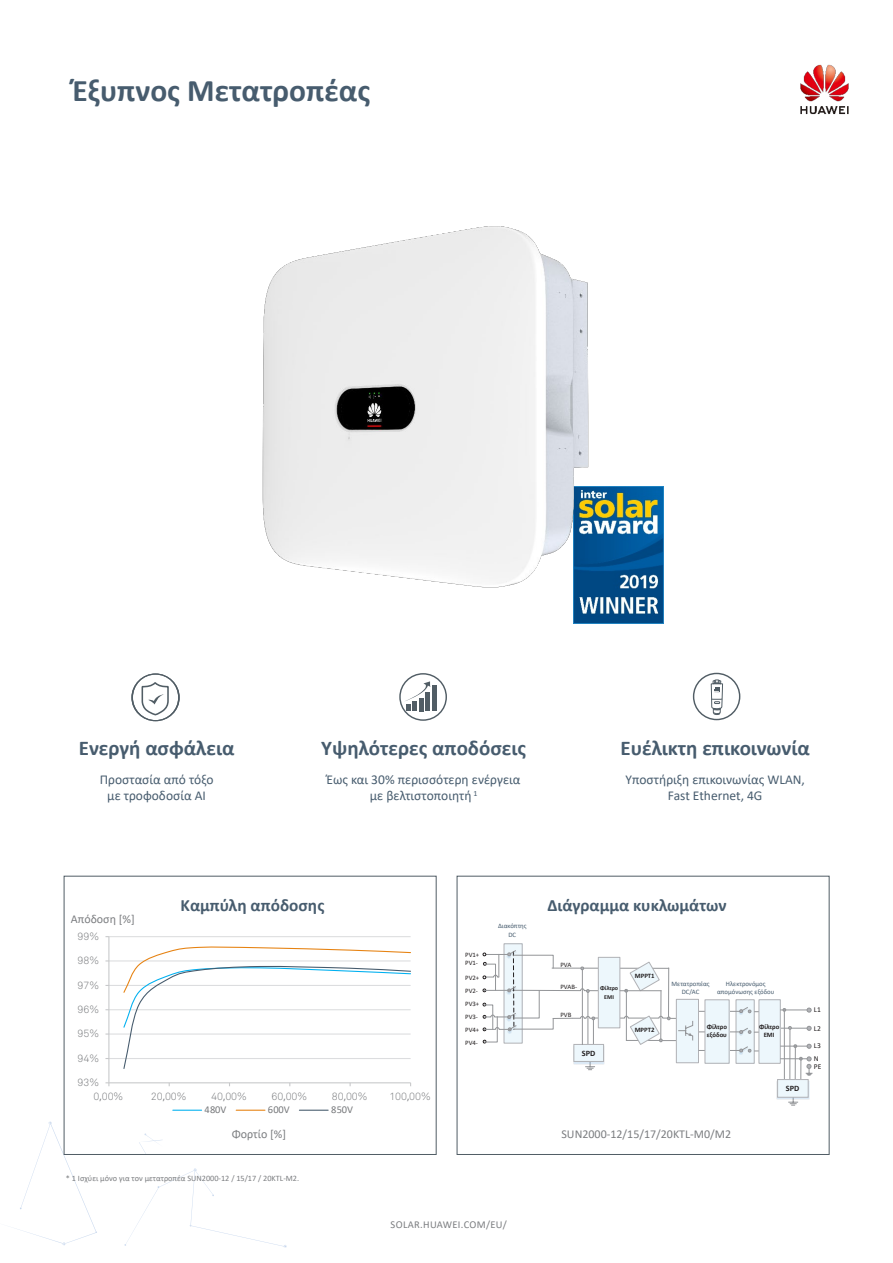
<style>
.page{position:relative;width:893px;height:1263px;background:#fff}
.page>*{position:absolute;margin:0;border:0;box-sizing:border-box;transform-origin:0 0}
.t1{font:700 31.5px "Calibri";color:#475c6e}
.t2{font:700 21px "Calibri";color:#475c6e}
.t3{font:700 17.25px "Calibri";color:#475c6e}
.t4{font:13.5px/16.2px "Calibri";color:#475c6e;text-align:center}
.t5{font:12px "Calibri";color:#7b7d80}
.t6{font:300 10.5px "Akkurat Pro";color:#76787b}
.t7{font:10.5px "Calibri";letter-spacing:.03em;color:#7b7d80}
.t8{font:10.5px "Calibri";letter-spacing:.01em;color:#76787b}
.t9{font:9px "Huawei Sans";letter-spacing:.045em;color:#7b7d80}
.t10{font:8.25px "Calibri";color:#7b7d80}
.t11{font:700 8.25px "Calibri";color:#231f20}
.t12{font:7.5px "Calibri";color:#231f20}
.t13{font:6.75px/8.2px "Calibri";color:#475c6e;text-align:center}
.t14{font:6.75px "Calibri";letter-spacing:-.005em;color:#231f20}
.t15{font:700 6.75px/8.2px "Calibri";color:#231f20;text-align:center}
.t16{font:700 6px/8.2px "Calibri";color:#231f20;text-align:center}
.s1{font-family:"Myriad Pro";font-weight:400}
</style>
<div class="page">
<svg style="left:15px;top:1122px;width:271px;height:126px"></svg>
<img style="left:800px;top:64px;width:49px;height:51px">
<div style="left:64px;top:876px;width:372px;height:279px;border:1px solid #515d65"></div>
<div style="left:457px;top:876px;width:372px;height:279px;border:1px solid #515d65"></div>
<hr style="left:109px;top:1058px;width:302px;height:1px;background:#dcdddf">
<hr style="left:109px;top:1033px;width:302px;height:1px;background:#dcdddf">
<hr style="left:109px;top:1009px;width:302px;height:1px;background:#dcdddf">
<hr style="left:109px;top:985px;width:302px;height:1px;background:#dcdddf">
<hr style="left:109px;top:960px;width:302px;height:1px;background:#dcdddf">
<hr style="left:109px;top:936px;width:302px;height:1px;background:#dcdddf">
<hr style="left:108px;top:937px;width:1px;height:146px;background:#c7c8ca">
<hr style="left:109px;top:1082px;width:302px;height:1px;background:#c7c8ca">
<svg style="left:122px;top:946px;width:289px;height:123px"></svg>
<svg style="left:173px;top:1110px;width:29px;height:1px"></svg>
<svg style="left:236px;top:1110px;width:29px;height:1px"></svg>
<svg style="left:299px;top:1110px;width:29px;height:1px"></svg>
<hr style="left:800px;top:1059px;width:1px;height:35px;background:#939598">
<div style="left:736px;top:1000px;width:18px;height:63px;background:#edf7fc"></div>
<div style="left:736px;top:999px;width:18px;height:64px;border:1px solid #b1b2b6"></div>
<hr style="left:784px;top:1010px;width:1px;height:72px;background:#939598">
<hr style="left:790px;top:1028px;width:1px;height:54px;background:#939598">
<hr style="left:795px;top:1046px;width:1px;height:36px;background:#939598">
<div style="left:504px;top:944px;width:18px;height:99px;background:#edf7fc"></div>
<div style="left:504px;top:943px;width:18px;height:100px;border:1px solid #b1b2b6"></div>
<svg style="left:586px;top:1064px;width:8px;height:6px"></svg>
<hr style="left:698px;top:1031px;width:44px;height:1px;background:#939598">
<hr style="left:695px;top:1011px;width:46px;height:1px;background:#939598">
<img style="left:573px;top:1045px;width:32px;height:19px">
<div style="left:574px;top:1044px;width:30px;height:17px;background:#edf7fc"></div>
<div style="left:574px;top:1044px;width:30px;height:18px;border:1px solid #b1b2b6"></div>
<svg style="left:789px;top:1100px;width:9px;height:6px"></svg>
<img style="left:777px;top:1080px;width:32px;height:20px">
<div style="left:777px;top:1079px;width:31px;height:18px;background:#edf7fc"></div>
<div style="left:777px;top:1079px;width:31px;height:18px;border:1px solid #b1b2b6"></div>
<div style="left:676px;top:999px;width:22px;height:64px;background:#edf7fc"></div>
<div style="left:676px;top:999px;width:23px;height:64px;border:1px solid #b1b2b6"></div>
<hr style="left:699px;top:1050px;width:43px;height:1px;background:#939598">
<div style="left:705px;top:1000px;width:24px;height:63px;background:#edf7fc"></div>
<div style="left:705px;top:999px;width:24px;height:64px;border:1px solid #b1b2b6"></div>
<svg style="left:739px;top:1043px;width:20px;height:11px"></svg>
<svg style="left:738px;top:1004px;width:21px;height:11px"></svg>
<svg style="left:738px;top:1025px;width:21px;height:11px"></svg>
<div style="left:759px;top:1000px;width:21px;height:63px;background:#edf7fc"></div>
<div style="left:759px;top:999px;width:22px;height:64px;border:1px solid #b1b2b6"></div>
<svg style="left:781px;top:1026px;width:31px;height:4px"></svg>
<svg style="left:781px;top:1008px;width:31px;height:4px"></svg>
<svg style="left:781px;top:1044px;width:31px;height:4px"></svg>
<svg style="left:781px;top:1056px;width:31px;height:20px"></svg>
<svg style="left:483px;top:947px;width:211px;height:98px"></svg>
<hr style="left:620px;top:990px;width:41px;height:1px;background:#939598">
<div style="left:399px;top:673px;width:48px;height:48px;border:1px solid #515d65;border-radius:50%"></div>
<div style="left:432px;top:686px;width:5px;height:25px;background:#515d65"></div>
<svg style="left:404px;top:681px;width:26px;height:30px"></svg>
<svg style="left:131px;top:673px;width:49px;height:48px"></svg>
<div style="left:693px;top:673px;width:47px;height:47px;border:1px solid #515d65;border-radius:50%"></div>
<svg style="left:710px;top:672px;width:13px;height:43px"></svg>
<img style="left:262px;top:226px;width:402px;height:398px">
<p class="t1" style="left:73px;top:68px;width:299px">Έξυπνος Μετατροπέας</p>
<p class="t2" style="left:79px;top:733px;width:157px">Ενεργή ασφάλεια</p>
<p class="t4" style="left:100px;top:771px;width:115px">Προστασία από τόξο με τροφοδοσία AI</p>
<p class="t2" style="left:321px;top:733px;width:206px">Υψηλότερες αποδόσεις</p>
<p class="t4" style="left:327px;top:771px;width:195px">Έως και 30% περισσότερη ενέργεια με βελτιστοποιητή <sup>1</sup></p>
<p class="t2" style="left:621px;top:733px;width:191px">Ευέλικτη επικοινωνία</p>
<p class="t4" style="left:625px;top:771px;width:181px">Υποστήριξη επικοινωνίας WLAN,<br>Fast Ethernet, 4G</p>
<p class="t5" style="left:71px;top:910px;width:65px">Απόδοση [%]</p>
<p class="t6" style="left:77px;top:930px;width:23px">99%</p>
<p class="t6" style="left:77px;top:954px;width:23px">98%</p>
<p class="t6" style="left:77px;top:979px;width:23px">97%</p>
<p class="t6" style="left:77px;top:1003px;width:23px">96%</p>
<p class="t6" style="left:77px;top:1027px;width:23px">95%</p>
<p class="t6" style="left:77px;top:1052px;width:23px">94%</p>
<p class="t3" style="left:181px;top:893px;width:145px">Καμπύλη απόδοσης</p>
<p class="t3" style="left:547px;top:893px;width:180px">Διάγραμμα κυκλωμάτων</p>
<p class="t14" style="left:465px;top:950px;width:16px">PV1+</p>
<p class="t14" style="left:465px;top:958px;width:14px">PV1-</p>
<p class="t14" style="left:465px;top:973px;width:16px">PV2+</p>
<p class="t14" style="left:465px;top:999px;width:16px">PV3+</p>
<p class="t14" style="left:465px;top:1025px;width:16px">PV4+</p>
<p class="t14" style="left:465px;top:986px;width:14px">PV2-</p>
<p class="t14" style="left:465px;top:1012px;width:14px">PV3-</p>
<p class="t14" style="left:465px;top:1038px;width:14px">PV4-</p>
<p class="t13" style="left:498px;top:922px;width:30px">Διακόπτης<br>DC</p>
<p class="t14" style="left:560px;top:960px;width:12px">PVA</p>
<p class="t14" style="left:560px;top:982px;width:18px">PVAB-</p>
<p class="t14" style="left:560px;top:1010px;width:12px">PVB</p>
<p class="t16" style="left:600px;top:984px;width:19px">Φίλτρο<br>EMI</p>
<p class="t11" style="left:582px;top:1047px;width:15px">SPD</p>
<p class="t15" style="left:635px;top:972px;width:21px">MPPT1</p>
<p class="t15" style="left:635px;top:1025px;width:21px">MPPT2</p>
<p class="t13" style="left:671px;top:979px;width:40px">Μετατροπέας<br>DC/AC</p>
<p class="t13" style="left:717px;top:979px;width:59px">Ηλεκτρονόμος απομόνωσης εξόδου</p>
<p class="t15" style="left:707px;top:1022px;width:22px;text-align:left">Φίλτρο εξόδου</p>
<p class="t15" style="left:759px;top:1022px;width:22px">Φίλτρο<br>EMI</p>
<p class="t6" style="left:77px;top:1076px;width:23px">93%</p>
<p class="t6" style="left:94px;top:1090px;width:31px">0<span class="s1">,</span>00%</p>
<p class="t6" style="left:151px;top:1090px;width:37px">20<span class="s1">,</span>00%</p>
<p class="t6" style="left:211px;top:1090px;width:37px">40<span class="s1">,</span>00%</p>
<p class="t6" style="left:272px;top:1090px;width:37px">60<span class="s1">,</span>00%</p>
<p class="t6" style="left:332px;top:1090px;width:37px">80<span class="s1">,</span>00%</p>
<p class="t6" style="left:389px;top:1090px;width:43px">100<span class="s1">,</span>00%</p>
<p class="t8" style="left:205px;top:1102px;width:23px">480V</p>
<p class="t8" style="left:268px;top:1102px;width:23px">600V</p>
<p class="t8" style="left:331px;top:1102px;width:23px">850V</p>
<p class="t5" style="left:232px;top:1125px;width:56px">Φορτίο [%]</p>
<p class="t10" style="left:66px;top:1173px;width:235px">* 1 Ισχύει μόνο για τον μετατροπέα SUN2000-12 / 15/17 / 20KTL-M2.</p>
<p class="t7" style="left:391px;top:1217px;width:118px">SOLAR.HUAWEI.COM/EU/</p>
<p class="t9" style="left:389px;top:1220px;width:116px">SOLAR.HUAWEI.COM/EU/</p>
<p class="t5" style="left:561px;top:1125px;width:171px">SUN2000-12/15/17/20KTL-M0/M2</p>
<p class="t11" style="left:786px;top:1083px;width:15px">SPD</p>
<p class="t12" style="left:814px;top:1004px;width:8px">L1</p>
<p class="t12" style="left:814px;top:1023px;width:8px">L2</p>
<p class="t12" style="left:814px;top:1041px;width:8px">L3</p>
<p class="t12" style="left:814px;top:1053px;width:6px">N</p>
<p class="t12" style="left:814px;top:1061px;width:9px">PE</p>
</div>
